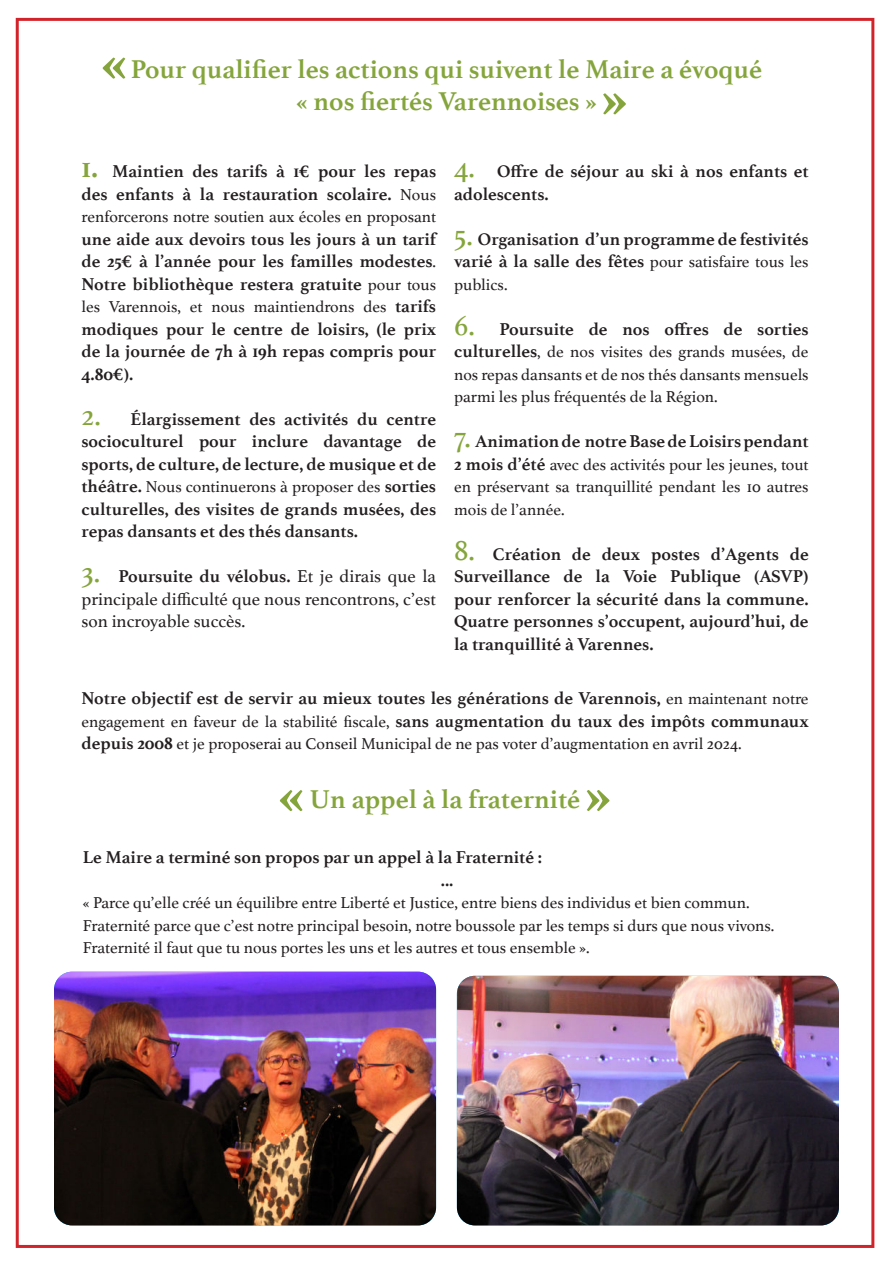
<style>
.page{position:relative;width:893px;height:1263px;background:#fff}
.page>*{position:absolute;margin:0;border:0;box-sizing:border-box;transform-origin:0 0}
.t1{font:700 63px "Athelas";color:#85a53c}
.t2{font:700 27px/32.4px "Athelas";color:#85a53c;text-align:center}
.t3{font:700 18px/22.5px "Athelas";color:#231f20}
.t4{font:18px/22.5px "Athelas";color:#231f20;text-align:justify}
.t5{font:16.5px/22.5px "Athelas";color:#231f20;text-align:justify}
.s1{font-size:30px;color:#85a53c}
.s2{font-weight:400;font-size:16.5px}
.s3{font-weight:700;font-size:18px}
.s4{font-weight:400;font-size:30px;color:#85a53c}
.s5{font-weight:700}
</style>
<div class="page">
<div style="left:16px;top:18px;width:858px;height:1230px;background:#fff;border:3px solid #d1232a"></div>
<img style="left:54px;top:972px;width:382px;height:253px">
<img style="left:457px;top:976px;width:382px;height:249px">
<h1 class="t1" style="left:101px;top:27px;width:28px">«</h1>
<h2 class="t2" style="left:131px;top:52px;width:633px">Pour qualifier les actions qui suivent le Maire a évoqué « nos fiertés Varennoises »</h2>
<h1 class="t1" style="left:600px;top:63px;width:28px">»</h1>
<p class="t3" style="left:81px;top:161px;width:356px"><span class="s1">1.</span> Maintien des tarifs à 1€ pour les repas des enfants à la restauration scolaire. <span class="s2">Nous</span></p>
<p class="t5" style="left:81px;top:207px;width:356px">renforcerons notre soutien aux écoles en proposant</p>
<p class="t3" style="left:81px;top:228px;width:356px;text-align:justify">une aide aux devoirs tous les jours à un tarif de 25€ à l’année pour les familles modestes<span class="s2">.<br></span>Notre bibliothèque restera gratuite <span class="s2">pour tous</span></p>
<p class="t5" style="left:81px;top:297px;width:356px">les Varennois, et nous maintiendrons des <span class="s3">tarifs</span></p>
<p class="t3" style="left:81px;top:318px;width:356px;text-align:justify">modiques pour le centre de loisirs, (le prix de la journée de 7h à 19h repas compris pour 4.80€).</p>
<p class="t3" style="left:81px;top:408px;width:356px;text-align:justify"><span class="s4">2.</span> Élargissement des activités du centre socioculturel pour inclure davantage de sports, de culture, de lecture, de musique et de</p>
<p class="t5" style="left:81px;top:477px;width:356px"><span class="s3">théâtre.</span> Nous continuerons à proposer des <span class="s3">sorties</span></p>
<p class="t3" style="left:81px;top:498px;width:356px">culturelles, des visites de grands musées, des repas dansants et des thés dansants.</p>
<p class="t4" style="left:81px;top:567px;width:356px"><span class="s1">3.</span> <span class="s5">Poursuite du vélobus.</span> Et je dirais que la principale difficulté que nous rencontrons, c’est son incroyable succès.</p>
<p class="t3" style="left:454px;top:160px;width:356px"><span class="s4">4.</span> Offre de séjour au ski à nos enfants et adolescents.</p>
<p class="t3" style="left:454px;top:228px;width:356px"><span class="s4">5.</span> Organisation d’un programme de festivités varié à la salle des fêtes <span class="s2">pour satisfaire tous les</span></p>
<p class="t5" style="left:454px;top:275px;width:55px">publics.</p>
<p class="t3" style="left:454px;top:317px;width:356px"><span class="s4">6.</span> Poursuite de nos offres de sorties</p>
<p class="t5" style="left:454px;top:342px;width:356px"><span class="s3">culturelles</span>, de nos visites des grands musées, de nos repas dansants et de nos thés dansants mensuels parmi les plus fréquentés de la Région.</p>
<p class="t3" style="left:454px;top:431px;width:356px"><span class="s4">7.</span> Animation de notre Base de Loisirs pendant</p>
<p class="t5" style="left:454px;top:455px;width:356px"><span class="s3">2 mois d’été</span> avec des activités pour les jeunes, tout en préservant sa tranquillité pendant les 10 autres mois de l’année.</p>
<p class="t3" style="left:454px;top:543px;width:356px;text-align:justify"><span class="s4">8.</span> Création de deux postes d’Agents de Surveillance de la Voie Publique (ASVP) pour renforcer la sécurité dans la commune.<br>Quatre personnes s’occupent, aujourd’hui, de la tranquillité à Varennes.</p>
<p class="t3" style="left:81px;top:687px;width:729px">Notre objectif est de servir au mieux toutes les générations de Varennois, <span class="s2">en maintenant notre engagement en faveur de la stabilité fiscale,</span> sans augmentation du taux des impôts communaux</p>
<p class="t5" style="left:81px;top:734px;width:662px"><span class="s3">depuis 2008</span> et je proposerai au Conseil Municipal de ne pas voter d’augmentation en avril 2024.</p>
<h2 class="t2" style="left:310px;top:784px;width:272px">Un appel à la fraternité</h2>
<p class="t3" style="left:441px;top:846px;width:103px;text-indent:-358px">Le Maire a terminé son propos par un appel à la Fraternité : ...</p>
<p class="t5" style="left:83px;top:893px;width:693px;text-align:left">« Parce qu’elle créé un équilibre entre Liberté et Justice, entre biens des individus et bien commun.<br>Fraternité parce que c’est notre principal besoin, notre boussole par les temps si durs que nous vivons.<br>Fraternité il faut que tu nous portes les uns et les autres et tous ensemble ».</p>
<h1 class="t1" style="left:584px;top:760px;width:28px">»</h1>
<h1 class="t1" style="left:279px;top:760px;width:28px">«</h1>
</div>
